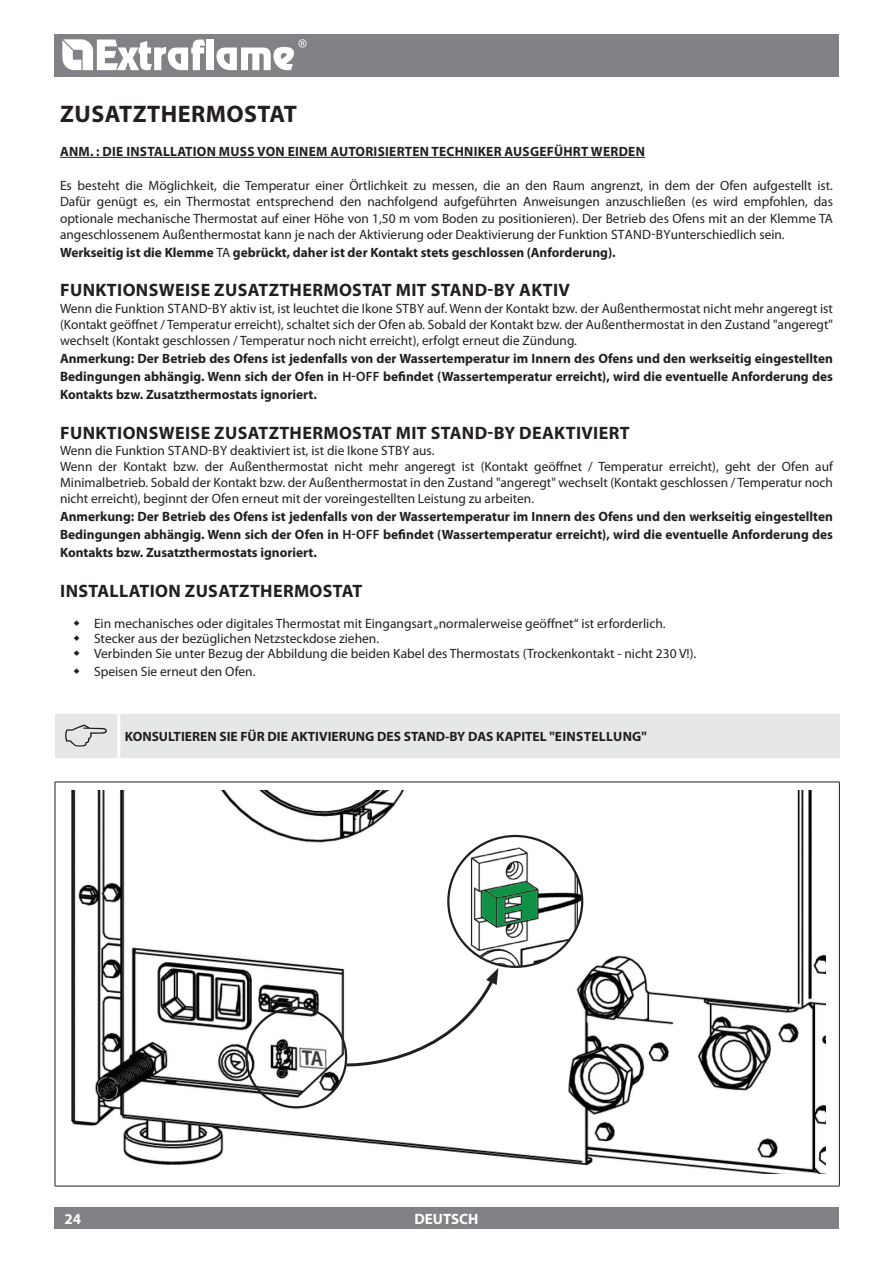
<style>
.page{position:relative;width:893px;height:1263px;background:#fff}
.page>*{position:absolute;margin:0;border:0;box-sizing:border-box;transform-origin:0 0}
.t1{font:700 24px "Myriad Pro";letter-spacing:.02em;color:#231f20}
.t2{font:700 18px "Myriad Pro";letter-spacing:.02em;color:#231f20}
.t3{font:700 15px "Myriad Pro";color:#fff}
.t4{font:13.5px/16.2px "Myriad Pro";color:#231f20;text-align:justify}
.t5{font:700 13.5px/18px "Myriad Pro";color:#231f20;text-align:justify}
.t6{font:700 13.5px "Myriad Pro";letter-spacing:.02em;color:#231f20}
.s1{font-weight:400}
.s2{font-weight:600}
</style>
<div class="page">
<hr style="left:55px;top:781px;width:785px;height:1px;background:#231f20">
<hr style="left:55px;top:782px;width:1px;height:404px;background:#231f20">
<hr style="left:839px;top:782px;width:1px;height:404px;background:#231f20">
<hr style="left:55px;top:1186px;width:785px;height:1px;background:#231f20">
<img style="left:71px;top:790px;width:754px;height:383px">
<div style="left:245px;top:1006px;width:102px;height:102px;border:2px solid #231f20;border-radius:50%"></div>
<svg style="left:343px;top:968px;width:155px;height:100px"></svg>
<img style="left:448px;top:836px;width:134px;height:131px">
<div style="left:54px;top:34px;width:785px;height:43px;background:#808285"></div>
<div style="left:54px;top:1208px;width:785px;height:21px;background:#808285"></div>
<svg style="left:62px;top:39px;width:143px;height:31px"></svg>
<div style="left:207px;top:40px;width:7px;height:30px;background:#fff"></div>
<svg style="left:216px;top:39px;width:90px;height:31px"></svg>
<hr style="left:60px;top:157px;width:585px;height:1px;background:#231f20">
<div style="left:55px;top:714px;width:784px;height:44px;background:#e6e7e9"></div>
<hr style="left:117px;top:714px;width:3px;height:44px;background:#fff">
<h1 class="t1" style="left:60px;top:98px;width:238px">Zusatzthermostat</h1>
<p class="t6" style="left:60px;top:143px;width:586px">ANM. : Die Installation muss von einem autorisierten Techniker ausgeführt werden</p>
<p class="t4" style="left:60px;top:177px;width:774px">Es besteht die Möglichkeit, die Temperatur einer Örtlichkeit zu messen, die an den Raum angrenzt, in dem der Ofen aufgestellt ist.<br>Dafür genügt es, ein Thermostat entsprechend den nachfolgend aufgeführten Anweisungen anzuschließen (es wird empfohlen, das optionale mechanische Thermostat auf einer Höhe von 1,50 m vom Boden zu positionieren). Der Betrieb des Ofens mit an der Klemme TA angeschlossenem Außenthermostat kann je nach der Aktivierung oder Deaktivierung der Funktion STAND-BYunterschiedlich sein.</p>
<p class="t5" style="left:60px;top:243px;width:557px">Werkseitig ist die Klemme <span class="s1">TA</span> gebrückt, daher ist der Kontakt stets geschlossen (Anforderung).</p>
<h2 class="t2" style="left:60px;top:279px;width:509px">Funktionsweise Zusatzthermostat mit STAND-BY aktiv</h2>
<p class="t4" style="left:60px;top:300px;width:774px">Wenn die Funktion STAND-BY aktiv ist, ist leuchtet die I kone STBY auf. Wenn der Kontakt bzw. der Außenthermostat nicht mehr angeregt ist (Kontakt geöffnet / Temperatur erreicht), schaltet sich der Ofen ab. Sobald der Kontakt bzw. der Außenthermostat in den Zustand "angeregt" wechselt (Kontakt geschlossen / Temperatur noch nicht erreicht), erfolgt erneut die Zündung.</p>
<p class="t5" style="left:60px;top:349px;width:774px">Anmerkung: Der Betrieb des Ofens ist jedenfalls von der Wassertemperatur im Innern des Ofens und den werkseitig eingestellten Bedingungen abhängig. Wenn sich der Ofen in <span class="s2">H -OFF</span> befindet (Wassertemperatur erreicht), wird die eventuelle Anforderung des Kontakts bzw. Zusatzthermostats ignoriert.</p>
<h2 class="t2" style="left:60px;top:421px;width:571px">Funktionsweise Zusatzthermostat mit STAND-BY deaktiviert</h2>
<p class="t4" style="left:60px;top:442px;width:774px;text-align:left">Wenn die Funktion STAND-BY deaktiviert ist, ist die I kone STBY aus.<br>Wenn der Kontakt bzw. der Außenthermostat nicht mehr angeregt ist (Kontakt geöffnet / Temperatur erreicht), geht der Ofen auf Minimalbetrieb. Sobald der Kontakt bzw. der Außenthermostat in den Zustand "angeregt" wechselt (Kontakt geschlossen / Temperatur noch nicht erreicht), beginnt der Ofen erneut mit der voreingestellten Leistung zu arbeiten.</p>
<p class="t5" style="left:60px;top:507px;width:774px">Anmerkung: Der Betrieb des Ofens ist jedenfalls von der Wassertemperatur im Innern des Ofens und den werkseitig eingestellten Bedingungen abhängig. Wenn sich der Ofen in <span class="s2">H -OFF</span> befindet (Wassertemperatur erreicht), wird die eventuelle Anforderung des Kontakts bzw. Zusatzthermostats ignoriert.</p>
<h2 class="t2" style="left:60px;top:579px;width:304px">Installation Zusatzthermostat</h2>
<p class="t4" style="left:94px;top:616px;width:604px;line-height:15px;text-align:left">Ein mechanisches oder digitales Thermostat mit Eingangsart „normalerweise geöffnet“ ist erforderlich.<br>Stecker aus der bezüglichen Netzsteckdose ziehen.<br>Verbinden Sie unter Bezug der Abbildung die beiden Kabel des Thermostats (Trockenkontakt - nicht 230 V!).</p>
<p class="t4" style="left:94px;top:663px;width:163px">Speisen Sie erneut den Ofen.</p>
<p class="t5" style="left:125px;top:727px;width:9px">KONSULTIEREN</p>
<p class="t5" style="left:219px;top:727px;width:30px">SIE FÜR</p>
<p class="t5" style="left:267px;top:727px;width:69px">DIE AKTIVIERUNG</p>
<p class="t5" style="left:377px;top:727px;width:9px">DES</p>
<p class="t5" style="left:404px;top:727px;width:125px">STAND-BY DAS KAPITEL</p>
<p class="t5" style="left:549px;top:727px;width:15px">"EINSTELLUNG</p>
<p class="t5" style="left:642px;top:727px;width:7px">"</p>
<p class="t3" style="left:65px;top:1209px;width:18px">24</p>
<p class="t3" style="left:414px;top:1209px;width:66px">DEUTSCH</p>
</div>
